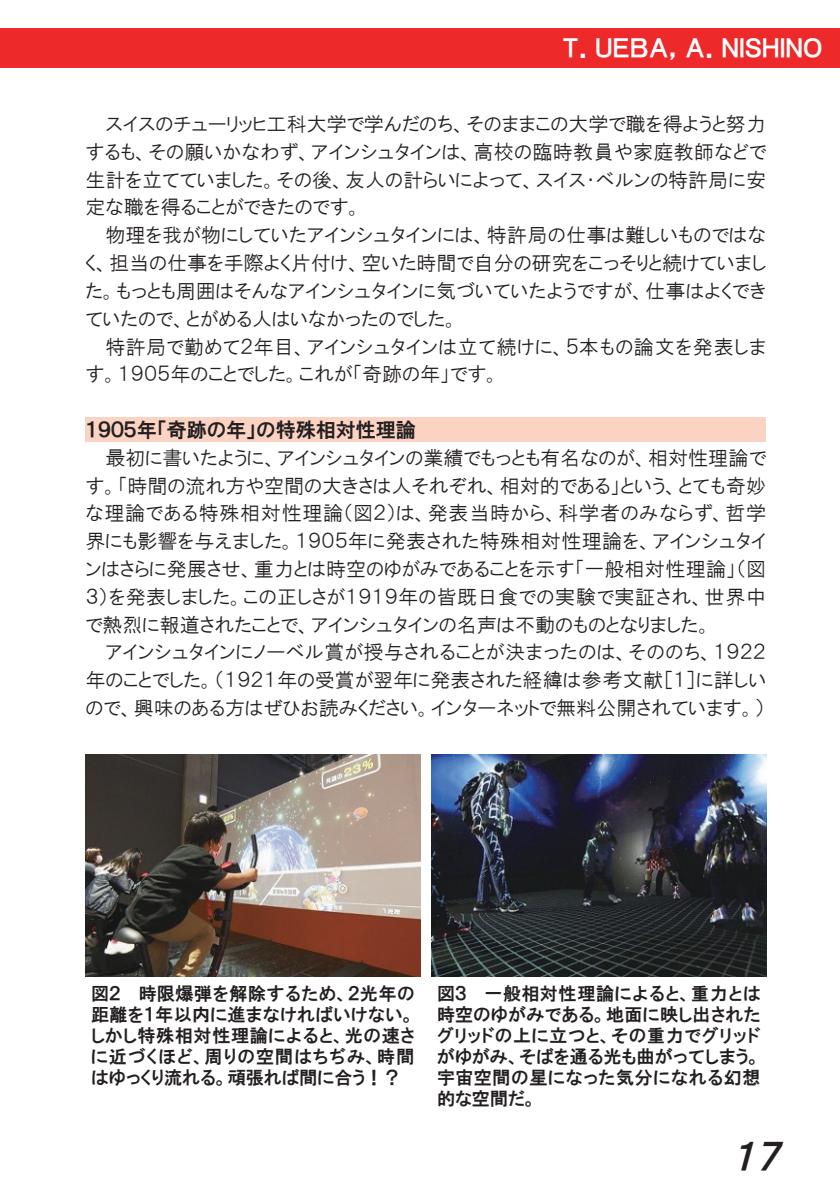
<style>
.page{position:relative;width:840px;height:1191px;background:#fff}
.page>*{position:absolute;margin:0;border:0;box-sizing:border-box;transform-origin:0 0}
.t1{font:italic 36px "Edi F uy 7 Yq Gc 1 SL7 C Xt 001 CID";color:#231f20}
.t2{font:24px "Edi F uy 7 Yq Gc 1 SL7 C Xt 001 CID";letter-spacing:-.005em;color:#fff}
.t3{font:20px/27.8px "Edi F uy 7 Yq Gc 1 SL7 C Xt 002 CID";color:#231f20;text-align:justify}
.t4{font:20px "Edi F uy 7 Yq Gc 1 SL7 C Xt 001 CID";color:#231f20}
.t5{font:18px/20.8px "Edi F uy 7 Yq Gc 1 SL7 C Xt 001 CID";letter-spacing:.035em;color:#231f20;text-align:justify}
</style>
<div class="page">
<img style="left:85px;top:755px;width:335px;height:221px">
<img style="left:431px;top:755px;width:334px;height:221px">
<div style="left:85px;top:417px;width:680px;height:24px;background:#fbd3c3"></div>
<div style="left:0;top:28px;width:839px;height:40px;background:#ee2929"></div>
<p class="t2" style="left:562px;top:37px;width:262px">Ｔ．ＵＥＢＡ，Ａ．ＮＩＳＨＩＮＯ</p>
<p class="t3" style="left:85px;top:110px;width:681px;text-indent:20px">スイスのチューリッヒ工科大学で学んだのち、そのままこの大学で職を得ようと努力するも、その願いかなわず、アインシュタインは、高校の臨時教員や家庭教師などで生計を立てていました。その後、友人の計らいによって、スイス・ベルンの特許局に安定な職を得ることができたのです。</p>
<p class="t3" style="left:85px;top:221px;width:682px;text-indent:20px">物理を我が物にしていたアインシュタインには、特許局の仕事は難しいものではなく、担当の仕事を手際よく片付け、空いた時間で自分の研究をこっそりと続けていました。もっとも周囲はそんなアインシュタインに気づいていたようですが、仕事はよくできていたので、とがめる人はいなかったのでした。</p>
<p class="t3" style="left:85px;top:332px;width:681px;text-indent:20px">特許局で勤めて２年目、アインシュタインは立て続けに、５本もの論文を発表します。１９０５年のことでした。これが「奇跡の年」です。</p>
<p class="t4" style="left:85px;top:420px;width:332px">１９０５年「奇跡の年」の特殊相対性理論</p>
<p class="t3" style="left:85px;top:443px;width:682px;text-indent:20px">最初に書いたように、アインシュタインの業績でもっとも有名なのが、相対性理論です。「時間の流れ方や空間の大きさは人それぞれ、相対的である」という、とても奇妙な理論である特殊相対性理論（図２）は、発表当時から、科学者のみならず、哲学界にも影響を与えました。１９０５年に発表された特殊相対性理論を、アインシュタインはさらに発展させ、重力とは時空のゆがみであることを示す「一般相対性理論」（図３）を発表しました。この正しさが１９１９年の皆既日食での実験で実証され、世界中で熱烈に報道されたことで、アインシュタインの名声は不動のものとなりました。</p>
<p class="t3" style="left:85px;top:638px;width:682px;text-indent:20px">アインシュタインにノーベル賞が授与されることが決まったのは、そののち、１９２２年のことでした。（１９２１年の受賞が翌年に発表された経緯は参考文献［１］に詳しいので、興味のある方はぜひお読みください。インターネットで無料公開されています。）</p>
<p class="t5" style="left:91px;top:983px;width:325px">図２ 時限爆弾を解除するため、２光年の距離を１年以内に進まなければいけない。しかし特殊相対性理論によると、光の速さに近づくほど、周りの空間はちぢみ、時間はゆっくり流れる。頑張れば間に合う！？</p>
<p class="t5" style="left:437px;top:983px;width:325px">図３ 一般相対性理論によると、重力とは時空のゆがみである。地面に映し出されたグリッドの上に立つと、その重力でグリッドがゆがみ、そばを通る光も曲がってしまう。宇宙空間の星になった気分になれる幻想的な空間だ。</p>
<h1 class="t1" style="left:731px;top:1138px;width:57px">１７</h1>
</div>
